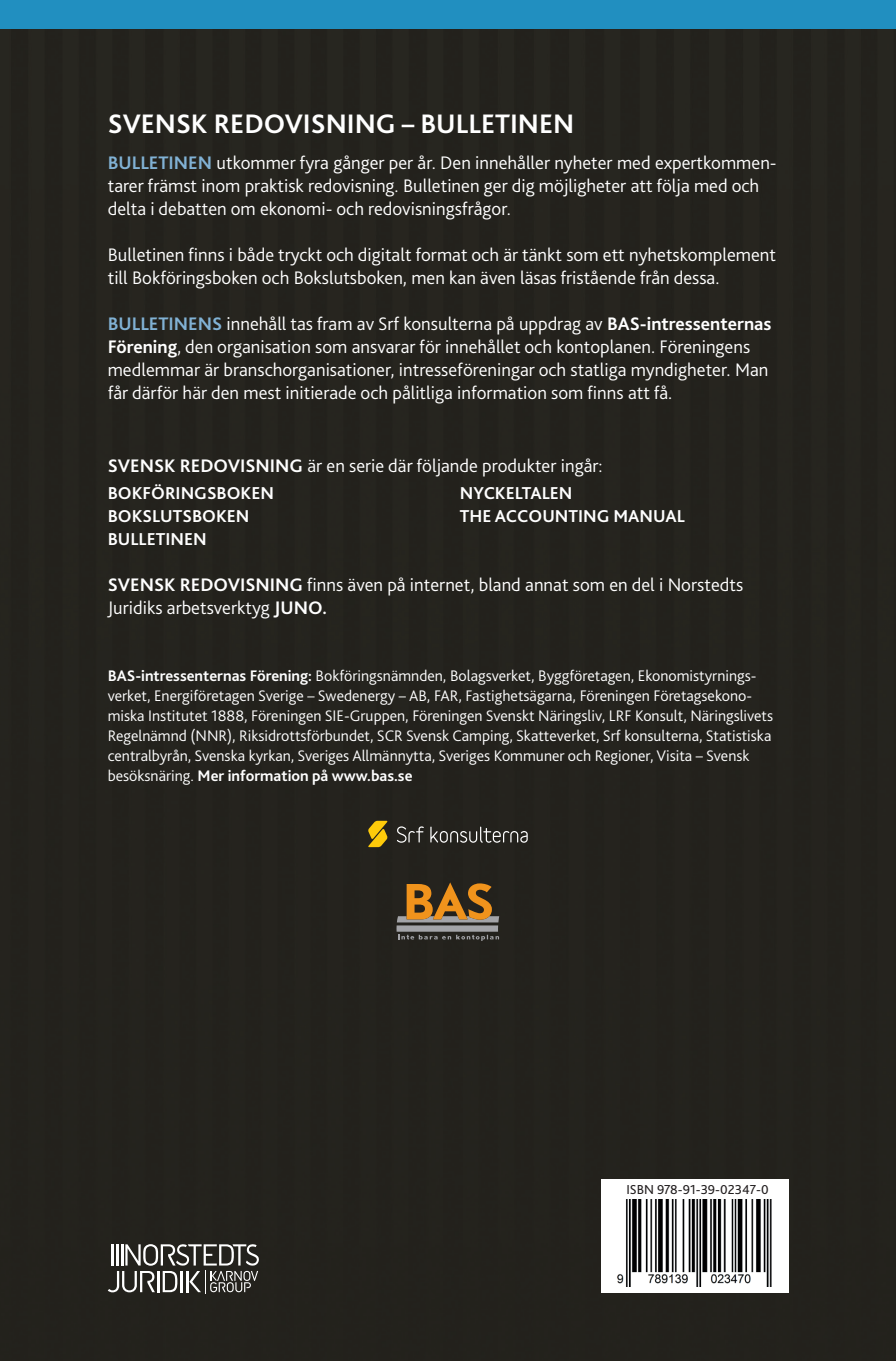
<style>
.page{position:relative;width:896px;height:1361px;background:#fff}
.page>*{position:absolute;margin:0;border:0;box-sizing:border-box;transform-origin:0 0}
.t1{font:700 28px "Bliss 2";color:#fff}
.t2{font:300 19px/23px "Bliss 2";color:#fff}
.t3{font:700 18px/23px "Bliss 2";color:#fff}
.t4{font:300 16px/20px "Bliss 2";color:#fff}
.t5{font:13.6px "Bliss 2";color:#231f20}
.s1{font-weight:700;color:#81b2d5}
.s2{font-weight:700}
</style>
<div class="page">
<div style="left:0;top:28px;width:896px;height:1333px;background:#23221d"></div>
<div style="left:0;top:0;width:896px;height:28px;background:#218fc0"></div>
<svg style="left:396px;top:882px;width:103px;height:59px;background:#775c39"></svg>
<svg style="left:397px;top:826px;width:27px;height:17px"></svg>
<svg style="left:430px;top:826px;width:98px;height:17px;background:#504f4b"></svg>
<svg style="left:368px;top:821px;width:20px;height:26px"></svg>
<svg style="left:108px;top:1244px;width:151px;height:49px"></svg>
<div style="left:601px;top:1179px;width:187px;height:114px;background:#fff"></div>
<img style="left:617px;top:1199px;width:155px;height:88px">
<h1 class="t1" style="left:108px;top:106px;width:468px">SVENSK REDOVISNING – BULLETINEN</h1>
<p class="t2" style="left:108px;top:151px;width:670px"><span class="s1">BULLETINEN</span> utkommer fyra gånger per år. Den innehåller nyheter med expertkommen&shy;tarer främst inom praktisk redovisning. Bulletinen ger dig möjligheter att följa med och delta i debatten om ekonomi- och redovisningsfrågor.</p>
<p class="t2" style="left:108px;top:243px;width:670px">Bulletinen finns i både tryckt och digitalt format och är tänkt som ett nyhetskomplement till Bokföringsboken och Bokslutsboken, men kan även läsas fristående från dessa.</p>
<p class="t2" style="left:108px;top:312px;width:665px"><span class="s1">BULLETINENS</span> innehåll tas fram av Srf konsulterna på uppdrag av <span class="s2">BAS-intressenternas Förening</span>, den organisation som ansvarar för innehållet och kontoplanen. Föreningens medlemmar är branschorganisationer, intresseföreningar och statliga myndigheter. Man får därför här den mest initierade och pålitliga information som finns att få.</p>
<p class="t2" style="left:108px;top:454px;width:496px"><span class="s2">SVENSK REDOVISNING</span> är en serie där följande produkter ingår:</p>
<p class="t3" style="left:108px;top:481px;width:168px">BOKFÖRINGSBOKEN<br>BOKSLUTSBOKEN<br>BULLETINEN</p>
<p class="t3" style="left:460px;top:481px;width:226px">NYCKELTALEN<br>THE ACCOUNTING MANUAL</p>
<p class="t2" style="left:108px;top:573px;width:637px"><span class="s2">SVENSK REDOVISNING</span> finns även på internet, bland annat som en del i Norstedts<br>Juridiks arbetsverktyg <span class="s2">JUNO.</span></p>
<p class="t4" style="left:108px;top:665px;width:667px"><span class="s2">BAS-intressenternas Förening:</span> Bokföringsnämnden, Bolagsverket, Byggföretagen, Ekonomistyrnings&shy;verket, Energiföretagen Sverige – Swedenergy – AB, FAR, Fastighetsägarna, Föreningen Företagsekono&shy;miska Institutet 1888, Föreningen SIE-Gruppen, Föreningen Svenskt Näringsliv, LRF Konsult, Näringslivets Regelnämnd (NNR), Riksidrottsförbundet, SCR Svensk Camping, Skatteverket, Srf konsulterna, Statistiska centralbyrån, Svenska kyrkan, Sveriges Allmännytta, Sveriges Kommuner och Regioner, Visita – Svensk besöksnäring. <span class="s2">Mer information på www.bas.se</span></p>
<p class="t5" style="left:626px;top:1181px;width:144px">ISBN 978-91-39-02347-0</p>
</div>
